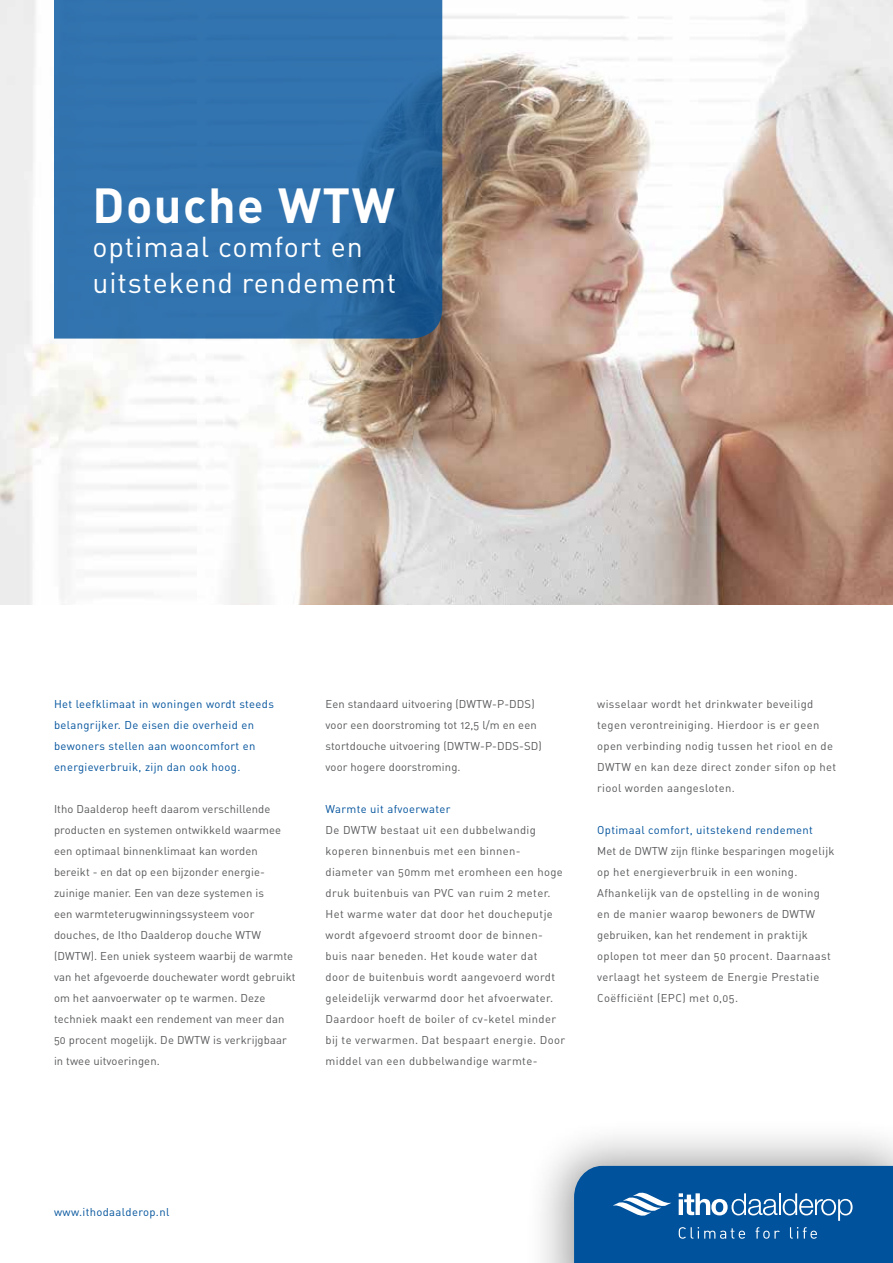
<style>
.page{position:relative;width:893px;height:1263px;background:#fff}
.page>*{position:absolute;margin:0;border:0;box-sizing:border-box;transform-origin:0 0}
.t1{font:48.6px "DIN Bold Alternate";letter-spacing:.03em;color:#fff}
.t2{font:28.5px/36px "DIN Regular Alternate";letter-spacing:.03em;color:#fff}
.t3{font:11.25px/21px "DIN Regular Alternate";letter-spacing:.025em;color:#58595b}
.t4{font:11.25px/21px "DIN Regular Alternate";letter-spacing:.03em;color:#00529c}
</style>
<div class="page">
<img style="left:0;top:0;width:893px;height:605px">
<svg style="left:54px;top:0;width:388px;height:339px;background:#2f70aa"></svg>
<div style="left:523px;top:1118px;width:370px;height:145px;background:#000;opacity:.4"></div>
<svg style="left:574px;top:1166px;width:319px;height:97px;background:#115da2"></svg>
<h1 class="t1" style="left:93px;top:174px;width:304px">Douche WTW</h1>
<h2 class="t2" style="left:93px;top:228px;width:305px">optimaal comfort en uitstekend rendememt</h2>
<p class="t4" style="left:54px;top:693px;width:221px">Het leefklimaat in woningen wordt steeds belangrijker. De eisen die overheid en bewoners stellen aan wooncomfort en energieverbruik, zijn dan ook hoog.</p>
<p class="t3" style="left:54px;top:798px;width:243px">Itho Daalderop heeft daarom verschillende producten en systemen ontwikkeld waarmee een optimaal binnenklimaat kan worden bereikt - en dat op een bijzonder energie&shy;zuinige manier. Een van deze systemen is<br>een warmteterugwinningssysteem voor douches, de Itho Daalderop douche WTW (DWTW). Een uniek systeem waarbij de warmte van het afgevoerde douchewater wordt gebruikt om het aanvoerwater op te warmen. Deze techniek maakt een rendement van meer dan 50 procent mogelijk. De DWTW is verkrijgbaar in twee uitvoeringen.</p>
<p class="t3" style="left:326px;top:693px;width:218px">Een standaard uitvoering (DWTW-P-DDS) voor een doorstroming tot 12,5 l/m en een stortdouche uitvoering (DWTW-P-DDS-SD) voor hogere doorstroming.</p>
<p class="t4" style="left:326px;top:798px;width:126px">Warmte uit afvoerwater</p>
<p class="t3" style="left:326px;top:819px;width:241px">De DWTW bestaat uit een dubbelwandig koperen binnenbuis met een binnen&shy;diameter van 50mm met eromheen een hoge druk buitenbuis van PVC van ruim 2 meter.<br>Het warme water dat door het doucheputje wordt afgevoerd stroomt door de binnen&shy;buis naar beneden. Het koude water dat<br>door de buitenbuis wordt aangevoerd wordt geleidelijk verwarmd door het afvoerwater.<br>Daardoor hoeft de boiler of cv-ketel minder bij te verwarmen. Dat bespaart energie. Door middel van een dubbelwandige warmte-</p>
<p class="t3" style="left:597px;top:693px;width:241px">wisselaar wordt het drinkwater beveiligd tegen verontreiniging. Hierdoor is er geen open verbinding nodig tussen het riool en de DWTW en kan deze direct zonder sifon op het riool worden aangesloten.</p>
<p class="t4" style="left:597px;top:819px;width:217px">Optimaal comfort, uitstekend rendement</p>
<p class="t3" style="left:597px;top:840px;width:239px">Met de DWTW zijn flinke besparingen mogelijk op het energieverbruik in een woning.<br>Afhankelijk van de opstelling in de woning en de manier waarop bewoners de DWTW gebruiken, kan het rendement in praktijk oplopen tot meer dan 50 procent. Daarnaast verlaagt het systeem de Energie Prestatie Coëfficiënt (EPC) met 0,05.</p>
<p class="t4" style="left:54px;top:1201px;width:117px">www.ithodaalderop.nl</p>
</div>
